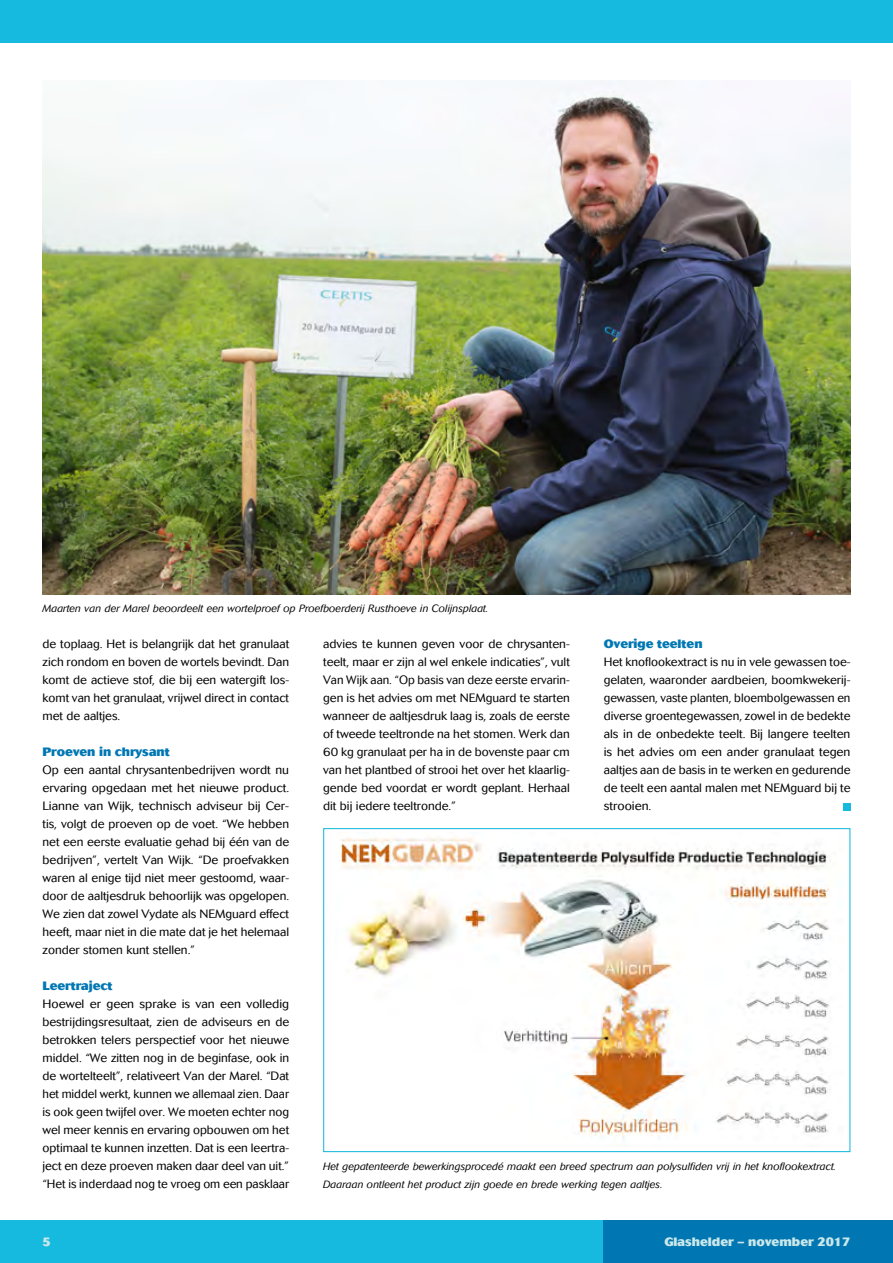
<style>
.page{position:relative;width:893px;height:1263px;background:#fff}
.page>*{position:absolute;margin:0;border:0;box-sizing:border-box;transform-origin:0 0}
.t1{font:300 12px/18px "Cosmos";color:#000;text-align:justify}
.t2{font:800 12px "Cosmos";color:#0077b3}
.t3{font:800 12px "Cosmos";color:#cae7ea}
.t4{font:italic 300 10.5px/18px "Cosmos";color:#000}
</style>
<div class="page">
<div style="left:0;top:1220px;width:893px;height:43px;background:#16bade"></div>
<div style="left:604px;top:1220px;width:289px;height:43px;background:#0077b3"></div>
<div style="left:0;top:0;width:893px;height:43px;background:#16bade"></div>
<div style="left:843px;top:803px;width:7px;height:7px;background:#16bade"></div>
<img style="left:340px;top:837px;width:489px;height:303px">
<img style="left:43px;top:81px;width:807px;height:513px">
<p class="t4" style="left:43px;top:600px;width:448px">Maarten van der Marel beoordeelt een wortelproef op Proefboerderij Rusthoeve in Colijnsplaat.</p>
<p class="t1" style="left:43px;top:635px;width:248px">de toplaag. Het is belangrijk dat het granulaat zich rondom en boven de wortels bevindt. Dan komt de actieve stof, die bij een watergift los&shy;komt van het granulaat, vrijwel direct in contact met de aaltjes.</p>
<p class="t2" style="left:43px;top:745px;width:129px">Proeven in chrysant</p>
<p class="t1" style="left:43px;top:761px;width:248px">Op een aantal chrysantenbedrijven wordt nu ervaring opgedaan met het nieuwe product.<br>Lianne van Wijk, technisch adviseur bij Cer&shy;tis, volgt de proeven op de voet. “We hebben net een eerste evaluatie gehad bij één van de bedrijven”, vertelt Van Wijk. “De proefvakken waren al enige tijd niet meer gestoomd, waar&shy;door de aaltjesdruk behoorlijk was opgelopen.<br>We zien dat zowel Vydate als NEMguard effect heeft, maar niet in die mate dat je het helemaal zonder stomen kunt stellen.”</p>
<p class="t2" style="left:43px;top:979px;width:71px">Leertraject</p>
<p class="t1" style="left:43px;top:995px;width:248px">Hoewel er geen sprake is van een volledig bestrijdingsresultaat, zien de adviseurs en de betrokken telers perspectief voor het nieuwe middel. “We zitten nog in de beginfase, ook in de wortelteelt”, relativeert Van der Marel. “Dat het middel werkt, kunnen we allemaal zien. Daar is ook geen twijfel over. We moeten echter nog wel meer kennis en ervaring opbouwen om het optimaal te kunnen inzetten. Dat is een leertra&shy;ject en deze proeven maken daar deel van uit.” “Het is inderdaad nog te vroeg om een pasklaar</p>
<p class="t3" style="left:43px;top:1235px;width:10px">5</p>
<p class="t1" style="left:323px;top:635px;width:248px">advies te kunnen geven voor de chrysanten&shy;teelt, maar er zijn al wel enkele indicaties”, vult Van Wijk aan. “Op basis van deze eerste ervarin&shy;gen is het advies om met NEMguard te starten wanneer de aaltjesdruk laag is, zoals de eerste of tweede teeltronde na het stomen. Werk dan 60 kg granulaat per ha in de bovenste paar cm van het plantbed of strooi het over het klaarlig&shy;gende bed voordat er wordt geplant. Herhaal dit bij iedere teeltronde.”</p>
<p class="t2" style="left:604px;top:637px;width:100px">Overige teelten</p>
<p class="t1" style="left:604px;top:653px;width:248px">Het knoflookextract is nu in vele gewassen toe&shy;gelaten, waaronder aardbeien, boomkwekerij&shy;gewassen, vaste planten, bloembolgewassen en diverse groentegewassen, zowel in de bedekte als in de onbedekte teelt. Bij langere teelten is het advies om een ander granulaat tegen aaltjes aan de basis in te werken en gedurende de teelt een aantal malen met NEMguard bij te strooien.</p>
<p class="t4" style="left:323px;top:1158px;width:515px">Het gepatenteerde bewerkingsprocedé maakt een breed spectrum aan polysulfiden vrij in het knoflookextract.<br>Daaraan ontleent het product zijn goede en brede werking tegen aaltjes.</p>
<p class="t3" style="left:664px;top:1235px;width:188px">Glashelder – november 2017</p>
</div>
